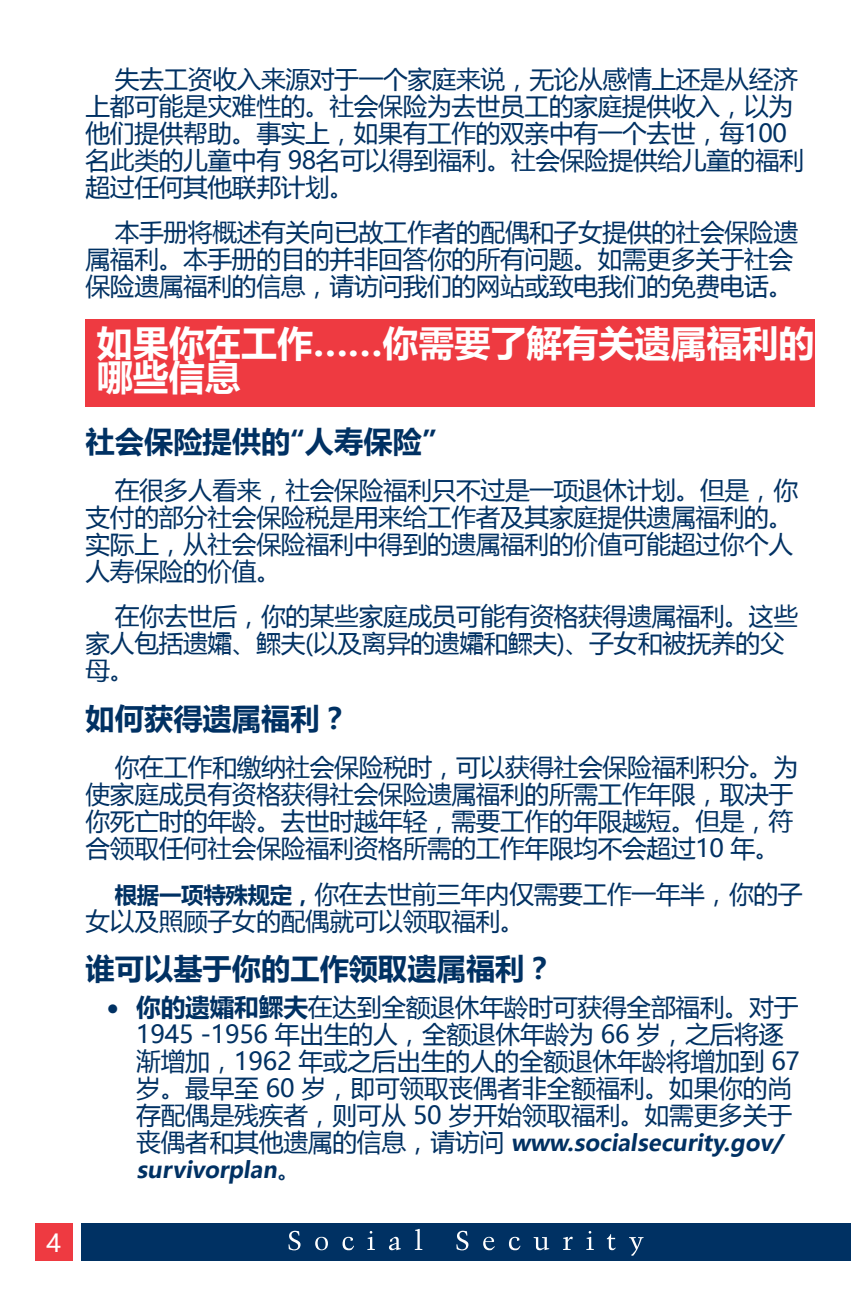
<style>
.page{position:relative;width:851px;height:1296px;background:#fff}
.page>*{position:absolute;margin:0;border:0;box-sizing:border-box;transform-origin:0 0}
.t1{font:700 36px/33.8px "Microsoft Ya Hei UI";color:#fff}
.t2{font:700 29.25px "Microsoft Ya Hei UI";color:#003163}
.Paragraph{font:24.75px/27px "Microsoft Ya Hei UI";letter-spacing:-.015em;color:#003163}
.t3{font:24.75px "Microsoft Ya Hei UI";color:#fff}
.t4{font:700 22.5px/27px "Microsoft Ya Hei UI";color:#003163}
.s1{font-weight:700;font-size:22.5px}
.s2{font-weight:700}
.s3{font-weight:400;font-size:24.75px}
</style>
<div class="page">
<div style="left:35px;top:1223px;width:38px;height:38px;background:#ee3a41"></div>
<div style="left:81px;top:1223px;width:769px;height:38px;background:#003163"></div>
<svg style="left:288px;top:1229px;width:355px;height:27px"></svg>
<div style="left:86px;top:319px;width:729px;height:88px;background:#ee3a41"></div>
<p class="t3" style="left:46px;top:1227px;width:16px">4</p>
<p class="Paragraph" style="left:86px;top:65px;width:720px;text-indent:29px">失去工资收入来源对于一个家庭来说，无论从感情上还是从经济上都可能是灾难性的。社会保险为去世员工的家庭提供收入，以为他们提供帮助。事实上，如果有工作的双亲中有一个去世，每100名此类的儿童中有 98名可以得到福利。社会保险提供给儿童的福利超过任何其他联邦计划。</p>
<p class="Paragraph" style="left:86px;top:218px;width:714px;text-indent:29px">本手册将概述有关向已故工作者的配偶和子女提供的社会保险遗属福利。本手册的目的并非回答你的所有问题。如需更多关于社会保险遗属福利的信息，请访问我们的网站或致电我们的免费电话。</p>
<h1 class="t1" style="left:97px;top:325px;width:719px">如果你在工作……你需要了解有关遗属福利的哪些信息</h1>
<h2 class="t2" style="left:86px;top:421px;width:352px">社会保险提供的“人寿保险”</h2>
<p class="Paragraph" style="left:86px;top:476px;width:714px;text-indent:29px">在很多人看来，社会保险福利只不过是一项退休计划。但是，你支付的部分社会保险税是用来给工作者及其家庭提供遗属福利的。实际上，从社会保险福利中得到的遗属福利的价值可能超过你个人人寿保险的价值。</p>
<p class="Paragraph" style="left:86px;top:602px;width:714px;text-indent:29px">在你去世后，你的某些家庭成员可能有资格获得遗属福利。这些家人包括遗孀、鳏夫(以及离异的遗孀和鳏夫)、子女和被抚养的父母。</p>
<h2 class="t2" style="left:86px;top:698px;width:265px">如何获得遗属福利？</h2>
<p class="Paragraph" style="left:86px;top:753px;width:714px;text-indent:29px">你在工作和缴纳社会保险税时，可以获得社会保险福利积分。为使家庭成员有资格获得社会保险遗属福利的所需工作年限，取决于你死亡时的年龄。去世时越年轻，需要工作的年限越短。但是，符合领取任何社会保险福利资格所需的工作年限均不会超过10 年。</p>
<p class="Paragraph" style="left:86px;top:879px;width:718px;text-indent:29px"><span class="s1">根据一项特殊规定，</span>你在去世前三年内仅需要工作一年半，你的子女以及照顾子女的配偶就可以领取福利。</p>
<h2 class="t2" style="left:86px;top:948px;width:469px">谁可以基于你的工作领取遗属福利？</h2>
<p class="Paragraph" style="left:136px;top:993px;width:665px;text-indent:-29px">• <span class="s2">你的遗孀和鳏夫</span>在达到全额退休年龄时可获得全部福利。对于1945 -1956 年出生的人，全额退休年龄为 66 岁，之后将逐渐增加，1962 年或之后出生的人的全额退休年龄将增加到 67岁。最早至 60 岁，即可领取丧偶者非全额福利。如果你的尚存配偶是残疾者，则可从 50 岁开始领取福利。如需更多关于</p>
<p class="t4" style="left:136px;top:1129px;width:648px"><span class="s3">丧偶者和其他遗属的信息，请访问</span> www.socialsecurity.gov/ survivorplan<span class="s3">。</span></p>
</div>
